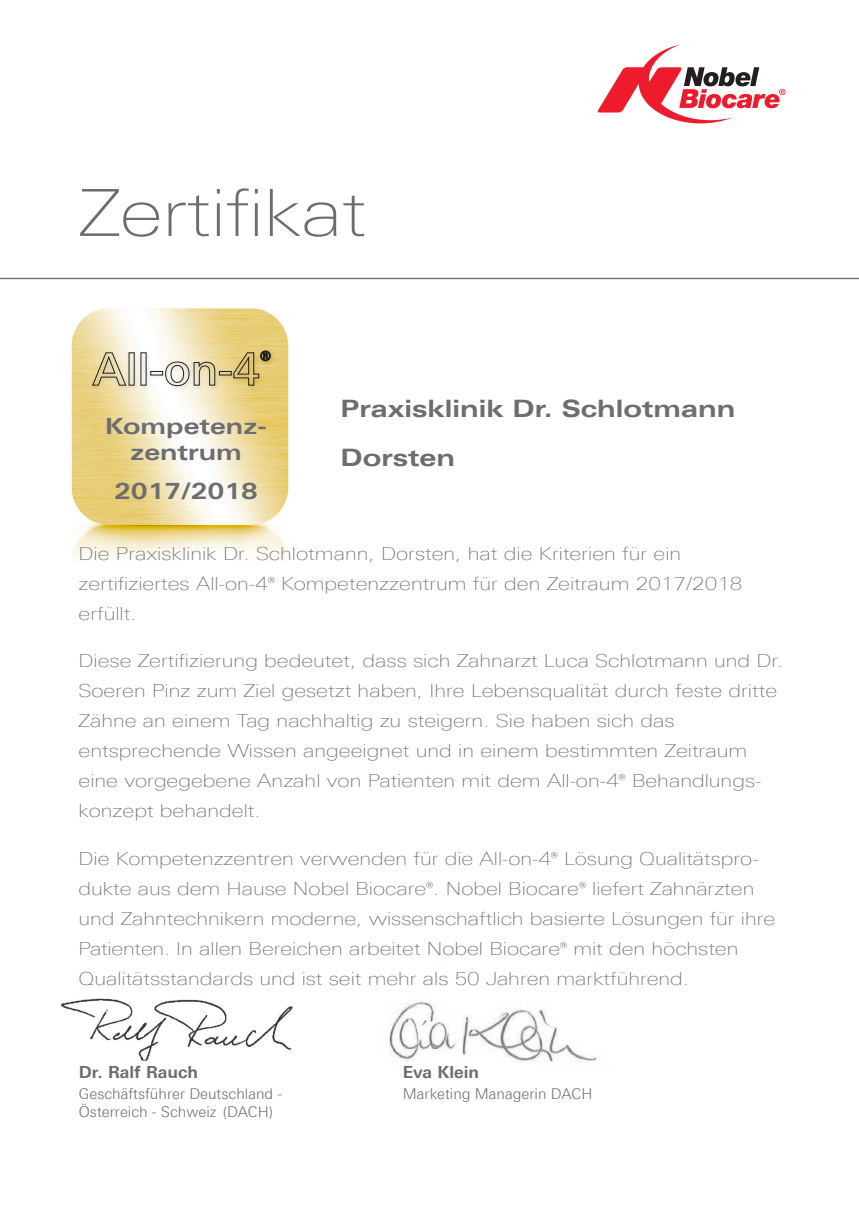
<style>
.page{position:relative;width:859px;height:1208px;background:#fff}
.page>*{position:absolute;margin:0;border:0;box-sizing:border-box;transform-origin:0 0}
._1_Title{font:100 65px "Linotype Univers 240 Ex";color:#6c6d70}
._2_Text{font:700 24px "Linotype Univers 640 Ex";color:#6c6d70}
._2_Text-2{font:700 22.4px/25.9px "Linotype Univers 640 Ex";color:#6c6d70;text-align:center}
._1_Title-2{font:100 18px/30px "Linotype Univers 240 Ex";color:#6c6d70}
._4_Signature{font:100 18px/30px "Linotype Univers 240 Ex";color:#6c6d70}
._2_Text-3{font:700 16.7px "Linotype Univers 630";color:#6c6d70}
._2_Text-4{font:300 14.9px "Linotype Univers 330";color:#6c6d70}
</style>
<div class="page">
<img style="left:389px;top:967px;width:208px;height:95px">
<svg style="left:598px;top:44px;width:187px;height:79px"></svg>
<img style="left:71px;top:308px;width:218px;height:250px">
<div style="left:90px;top:348px;width:186px;height:43px;background:#231f20;opacity:.5"></div>
<svg style="left:92px;top:352px;width:34px;height:33px"></svg>
<div style="left:150px;top:371px;width:13px;height:4px;border:1px solid #231f20"></div>
<svg style="left:165px;top:361px;width:50px;height:25px"></svg>
<div style="left:219px;top:371px;width:12px;height:4px;border:1px solid #231f20"></div>
<svg style="left:233px;top:350px;width:38px;height:35px"></svg>
<img style="left:62px;top:998px;width:231px;height:62px">
<hr style="left:0;top:278px;width:859px;height:1px;background:#6c6d70">
<p class="_1_Title" style="left:79px;top:176px;width:289px">Zertifikat</p>
<p class="_2_Text-2" style="left:105px;top:412px;width:164px">Kompetenz&shy;zentrum</p>
<p class="_2_Text-2" style="left:114px;top:478px;width:145px">2017/2018</p>
<p class="_2_Text" style="left:341px;top:394px;width:396px">Praxisklinik Dr. Schlotmann</p>
<p class="_2_Text" style="left:341px;top:443px;width:116px">Dorsten</p>
<p class="_1_Title-2" style="left:79px;top:538px;width:665px">Die Praxisklinik Dr. Schlotmann, Dorsten, hat die Kriterien für ein zertifiziertes All-on-4® Kompetenzzentrum für den Zeitraum 2017/2018 erfüllt.</p>
<p class="_1_Title-2" style="left:79px;top:646px;width:706px">Diese Zertifizierung bedeutet, dass sich Zahnarzt Luca Schlotmann und Dr.<br>Soeren Pinz zum Ziel gesetzt haben, Ihre Lebensqualität durch feste dritte Zähne an einem Tag nachhaltig zu steigern. Sie haben sich das entsprechende Wissen angeeignet und in einem bestimmten Zeitraum eine vorgegebene Anzahl von Patienten mit dem All-on-4® Behandlungs&shy;konzept behandelt.</p>
<p class="_4_Signature" style="left:79px;top:843px;width:698px">Die Kompetenzzentren verwenden für die All-on-4® Lösung Qualitätspro&shy;dukte aus dem Hause Nobel Biocare®. Nobel Biocare® liefert Zahnärzten und Zahntechnikern moderne, wissenschaftlich basierte Lösungen für ihre Patienten. In allen Bereichen arbeitet Nobel Biocare® mit den höchsten Qualitätsstandards und ist seit mehr als 50 Jahren marktführend.</p>
<p class="_2_Text-3" style="left:79px;top:1061px;width:121px">Dr. Ralf Rauch</p>
<p class="_2_Text-3" style="left:403px;top:1061px;width:78px">Eva Klein</p>
<p class="_2_Text-4" style="left:79px;top:1085px;width:205px">Geschäftsführer Deutschland -</p>
<p class="_2_Text-4" style="left:403px;top:1085px;width:191px">Marketing Managerin DACH</p>
<p class="_2_Text-4" style="left:79px;top:1103px;width:196px">Österreich - Schweiz (DACH)</p>
</div>
